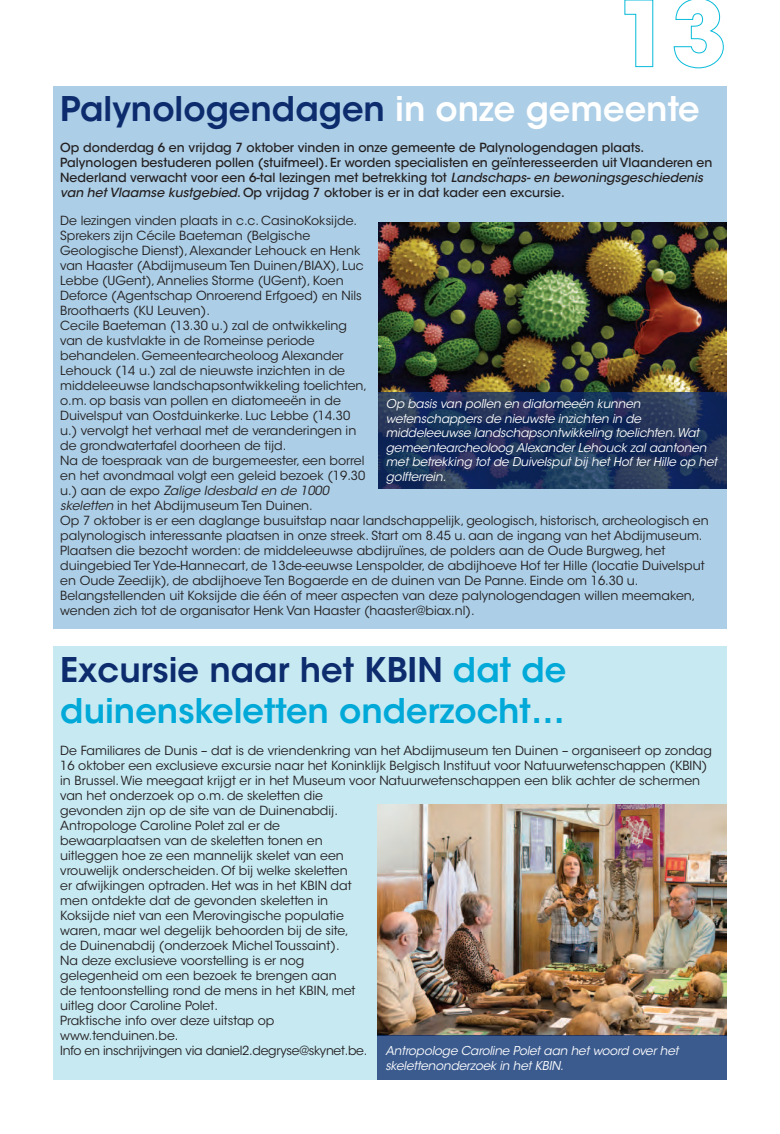
<style>
.page{position:relative;width:780px;height:1134px;background:#fff}
.page>*{position:absolute;margin:0;border:0;box-sizing:border-box;transform-origin:0 0}
.Titels_licht_blauw_i{font:600 33.75px "ITC Avant Garde Std";color:#0d2c6e}
.Titels_licht_blauw_i-2{font:600 33.75px "ITC Avant Garde Std";color:#00a9d8}
.Body_insprong_2_mm{font:12.5px/15px "ITC Avant Garde Std";color:#231f20}
.Inleiding_insprong_2{font:500 12.5px/15px "ITC Avant Garde Std";color:#231f20}
.Body_insprong_2_mm-2{font:12.5px "ITC Avant Garde Std";letter-spacing:-.02em;color:#231f20}
.Onderschrift_foto{font:italic 12.12px/14.6px "ITC Avant Garde Std";letter-spacing:-.01em;color:#fff}
.s1{color:#fff}
.s2{font-style:italic}
.s3{color:#00a9d8}
</style>
<div class="page">
<div style="left:53px;top:646px;width:673px;height:434px;background:#c7e9f2"></div>
<div style="left:53px;top:86px;width:673px;height:542px;background:#accee6"></div>
<img style="left:378px;top:223px;width:348px;height:169px">
<img style="left:377px;top:804px;width:349px;height:232px">
<svg style="left:378px;top:392px;width:348px;height:96px;background:#1c315c"></svg>
<div style="left:377px;top:1036px;width:349px;height:44px;background:#3b5b8f"></div>
<svg style="left:624px;top:0;width:29px;height:67px"></svg>
<svg style="left:673px;top:0;width:50px;height:68px"></svg>
<p class="Titels_licht_blauw_i" style="left:60px;top:88px;width:641px">Palynologendagen <span class="s1">in onze gemeente</span></p>
<p class="Inleiding_insprong_2" style="left:60px;top:140px;width:653px">Op donderdag 6 en vrijdag 7 oktober vinden in onze gemeente de Palynologendagen plaats.<br>Palynologen bestuderen pollen (stuifmeel). Er worden specialisten en geïnteresseerden uit Vlaanderen en Nederland verwacht voor een 6-tal lezingen met betrekking tot <span class="s2">Landschaps- en bewoningsgeschiedenis van het Vlaamse kustgebied</span>. Op vrijdag 7 oktober is er in dat kader een excursie.</p>
<p class="Body_insprong_2_mm" style="left:60px;top:214px;width:305px">De lezingen vinden plaats in c.c. CasinoKoksijde.<br>Sprekers zijn Cécile Baeteman (Belgische Geologische Dienst), Alexander Lehouck en Henk van Haaster (Abdijmuseum Ten Duinen/BIAX), Luc Lebbe (UGent), Annelies Storme (UGent), Koen Deforce (Agentschap Onroerend Erfgoed) en Nils Broothaerts (KU Leuven).</p>
<p class="Body_insprong_2_mm" style="left:60px;top:319px;width:308px">Cecile Baeteman (13.30 u.) zal de ontwikkeling van de kustvlakte in de Romeinse periode behandelen. Gemeentearcheoloog Alexander Lehouck (14 u.) zal de nieuwste inzichten in de middeleeuwse landschapsontwikkeling toelichten, o.m. op basis van pollen en diatomeeën in de Duivelsput van Oostduinkerke. Luc Lebbe (14.30 u.) vervolgt het verhaal met de veranderingen in de grondwatertafel doorheen de tijd.</p>
<p class="Body_insprong_2_mm" style="left:60px;top:454px;width:306px">Na de toespraak van de burgemeester, een borrel en het avondmaal volgt een geleid bezoek (19.30 u.) aan de expo <span class="s2">Zalige Idesbald en de 1000 skeletten</span> in het Abdijmuseum Ten Duinen.</p>
<p class="Body_insprong_2_mm" style="left:60px;top:514px;width:650px">Op 7 oktober is er een daglange busuitstap naar landschappelijk, geologisch, historisch, archeologisch en palynologisch interessante plaatsen in onze streek. Start om 8.45 u. aan de ingang van het Abdijmuseum.<br>Plaatsen die bezocht worden: de middeleeuwse abdijruïnes, de polders aan de Oude Burgweg, het duingebied Ter Yde-Hannecart, de 13de-eeuwse Lenspolder, de abdijhoeve Hof ter Hille (locatie Duivelsput en Oude Zeedijk), de abdijhoeve Ten Bogaerde en de duinen van De Panne. Einde om 16.30 u.</p>
<p class="Body_insprong_2_mm" style="left:60px;top:589px;width:636px">Belangstellenden uit Koksijde die één of meer aspecten van deze palynologendagen willen meemaken, wenden zich tot de organisator Henk Van Haaster (haaster@biax.nl).</p>
<p class="Onderschrift_foto" style="left:386px;top:397px;width:333px">Op basis van pollen en diatomeeën kunnen wetenschappers de nieuwste inzichten in de middeleeuwse landschapsontwikkeling toelichten. Wat gemeentearcheoloog Alexander Lehouck zal aantonen met betrekking tot de Duivelsput bij het Hof ter Hille op het golfterrein.</p>
<p class="Titels_licht_blauw_i" style="left:60px;top:649px;width:507px">Excursie naar het KBIN <span class="s3">dat de</span></p>
<p class="Titels_licht_blauw_i-2" style="left:60px;top:689px;width:506px">duinenskeletten onderzocht…</p>
<p class="Body_insprong_2_mm" style="left:60px;top:743px;width:653px">De Familiares de Dunis – dat is de vriendenkring van het Abdijmuseum ten Duinen – organiseert op zondag 16 oktober een exclusieve excursie naar het Koninklijk Belgisch Instituut voor Natuurwetenschappen (KBIN) in Brussel. Wie meegaat krijgt er in het Museum voor Natuurwetenschappen een blik achter de schermen van het onderzoek op o.m. de skeletten die<br>gevonden zijn op de site van de Duinenabdij.</p>
<p class="Body_insprong_2_mm" style="left:60px;top:818px;width:293px">Antropologe Caroline Polet zal er de bewaarplaatsen van de skeletten tonen en uitleggen hoe ze een mannelijk skelet van een vrouwelijk onderscheiden. Of bij welke skeletten er afwijkingen optraden. Het was in het KBIN dat men ontdekte dat de gevonden skeletten in Koksijde niet van een Merovingische populatie waren, maar wel degelijk behoorden bij de site, de Duinenabdij (onderzoek Michel Toussaint).</p>
<p class="Body_insprong_2_mm" style="left:60px;top:953px;width:297px">Na deze exclusieve voorstelling is er nog gelegenheid om een bezoek te brengen aan de tentoonstelling rond de mens in het KBIN, met uitleg door Caroline Polet.</p>
<p class="Body_insprong_2_mm" style="left:60px;top:1013px;width:216px">Praktische info over deze uitstap op</p>
<p class="Body_insprong_2_mm" style="left:60px;top:1028px;width:120px">www.tenduinen.be.</p>
<p class="Body_insprong_2_mm-2" style="left:60px;top:1042px;width:308px">Info en inschrijvingen via daniel2.degryse@skynet.be.</p>
<p class="Onderschrift_foto" style="left:385px;top:1044px;width:295px">Antropologe Caroline Polet aan het woord over het skelettenonderzoek in het KBIN.</p>
</div>
